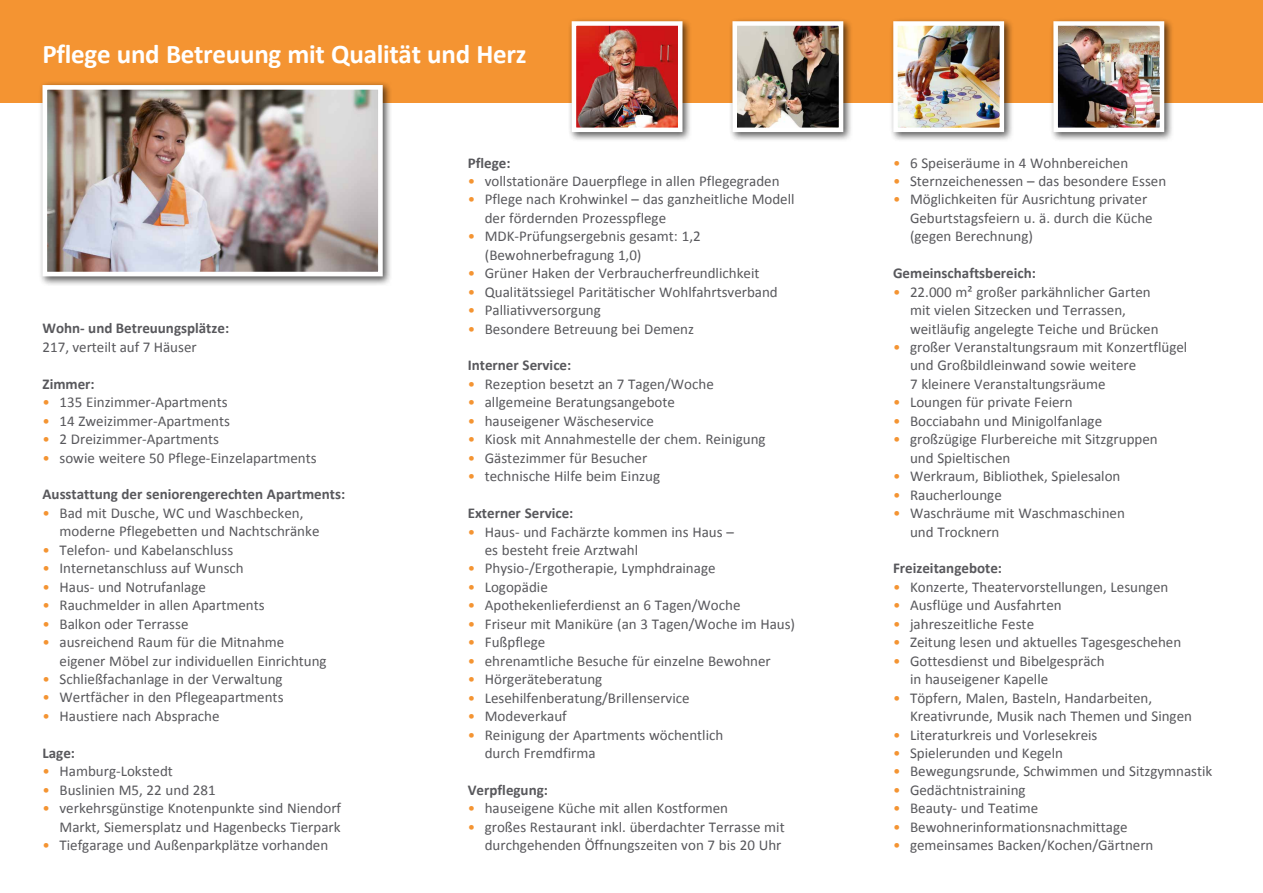
<style>
.page{position:relative;width:1263px;height:893px;background:#fff}
.page>*{position:absolute;margin:0;border:0;box-sizing:border-box;transform-origin:0 0}
.t1{font:700 27px "Calibri";letter-spacing:-.01em;color:#fff}
.t2{font:15px/18.5px "Calibri";color:#58585c}
.t3{font:700 15px "Calibri";color:#58585c}
.s1{color:#f49432}
</style>
<div class="page">
<div style="left:0;top:0;width:1263px;height:103px;background:#f49432"></div>
<div style="left:889px;top:17px;width:125px;height:125px;background:#000;opacity:.66"></div>
<img style="left:898px;top:26px;width:101px;height:101px">
<div style="left:893px;top:21px;width:111px;height:111px;border:4px solid #fff"></div>
<div style="left:568px;top:17px;width:125px;height:125px;background:#000;opacity:.66"></div>
<img style="left:577px;top:26px;width:100px;height:101px">
<div style="left:572px;top:21px;width:110px;height:111px;border:4px solid #fff"></div>
<div style="left:1049px;top:17px;width:125px;height:125px;background:#000;opacity:.66"></div>
<img style="left:1058px;top:26px;width:101px;height:101px">
<div style="left:1053px;top:21px;width:111px;height:111px;border:4px solid #fff"></div>
<div style="left:39px;top:81px;width:354px;height:205px;background:#000;opacity:.66"></div>
<img style="left:49px;top:91px;width:328px;height:179px">
<div style="left:43px;top:85px;width:340px;height:191px;border:5px solid #fff"></div>
<div style="left:729px;top:17px;width:124px;height:125px;background:#000;opacity:.66"></div>
<img style="left:737px;top:26px;width:101px;height:101px">
<div style="left:732px;top:21px;width:111px;height:111px;border:4px solid #fff"></div>
<h1 class="t1" style="left:43px;top:37px;width:485px">Pflege und Betreuung mit Qualität und Herz</h1>
<p class="t3" style="left:43px;top:319px;width:188px">Wohn- und Betreuungsplätze:</p>
<p class="t2" style="left:43px;top:338px;width:156px">217, verteilt auf 7 Häuser</p>
<p class="t3" style="left:43px;top:374px;width:54px">Zimmer:</p>
<p class="t2" style="left:43px;top:393px;width:187px"><span class="s1">•</span> 135 Einzimmer-Apartments</p>
<p class="t2" style="left:43px;top:411px;width:189px"><span class="s1">•</span> 14 Zweizimmer-Apartments</p>
<p class="t2" style="left:43px;top:430px;width:178px"><span class="s1">•</span> 2 Dreizimmer-Apartments</p>
<p class="t2" style="left:43px;top:448px;width:276px"><span class="s1">•</span> sowie weitere 50 Pflege-Einzelapartments</p>
<p class="t3" style="left:43px;top:485px;width:304px">Ausstattung der seniorengerechten Apartments:</p>
<p class="t2" style="left:60px;top:504px;width:261px;text-indent:-17px"><span class="s1">•</span> Bad mit Dusche, WC und Waschbecken, moderne Pflegebetten und Nachtschränke</p>
<p class="t2" style="left:43px;top:541px;width:192px"><span class="s1">•</span> Telefon- und Kabelanschluss</p>
<p class="t2" style="left:43px;top:559px;width:203px"><span class="s1">•</span> Internetanschluss auf Wunsch</p>
<p class="t2" style="left:43px;top:577px;width:165px"><span class="s1">•</span> Haus- und Notrufanlage</p>
<p class="t2" style="left:43px;top:596px;width:224px"><span class="s1">•</span> Rauchmelder in allen Apartments</p>
<p class="t2" style="left:43px;top:614px;width:147px"><span class="s1">•</span> Balkon oder Terrasse</p>
<p class="t2" style="left:60px;top:633px;width:269px;text-indent:-17px"><span class="s1">•</span> ausreichend Raum für die Mitnahme eigener Möbel zur individuellen Einrichtung</p>
<p class="t2" style="left:43px;top:670px;width:242px"><span class="s1">•</span> Schließfachanlage in der Verwaltung</p>
<p class="t2" style="left:43px;top:688px;width:242px"><span class="s1">•</span> Wertfächer in den Pflegeapartments</p>
<p class="t2" style="left:43px;top:707px;width:179px"><span class="s1">•</span> Haustiere nach Absprache</p>
<p class="t3" style="left:43px;top:743px;width:34px">Lage:</p>
<p class="t2" style="left:43px;top:762px;width:132px"><span class="s1">•</span> Hamburg-Lokstedt</p>
<p class="t2" style="left:43px;top:780px;width:175px"><span class="s1">•</span> Buslinien M5, 22 und 281</p>
<p class="t2" style="left:43px;top:799px;width:300px;text-align:right"><span class="s1">•</span> verkehrsgünstige Knotenpunkte sind Niendorf<br>Markt, Siemersplatz und Hagenbecks Tierpark</p>
<p class="t2" style="left:43px;top:836px;width:287px"><span class="s1">•</span> Tiefgarage und Außenparkplätze vorhanden</p>
<p class="t3" style="left:468px;top:153px;width:44px">Pflege:</p>
<p class="t2" style="left:468px;top:172px;width:313px"><span class="s1">•</span> vollstationäre Dauerpflege in allen Pflegegraden</p>
<p class="t2" style="left:485px;top:190px;width:311px;text-indent:-17px"><span class="s1">•</span> Pflege nach Krohwinkel – das ganzheitliche Modell der fördernden Prozesspflege</p>
<p class="t2" style="left:485px;top:227px;width:217px;text-indent:-17px"><span class="s1">•</span> MDK-Prüfungsergebnis gesamt: 1,2 (Bewohnerbefragung 1,0)</p>
<p class="t2" style="left:468px;top:264px;width:293px"><span class="s1">•</span> Grüner Haken der Verbraucherfreundlichkeit</p>
<p class="t2" style="left:468px;top:283px;width:312px"><span class="s1">•</span> Qualitätssiegel Paritätischer Wohlfahrtsverband</p>
<p class="t2" style="left:468px;top:301px;width:135px"><span class="s1">•</span> Palliativversorgung</p>
<p class="t2" style="left:468px;top:319px;width:228px"><span class="s1">•</span> Besondere Betreuung bei Demenz</p>
<p class="t3" style="left:468px;top:356px;width:105px">Interner Service:</p>
<p class="t2" style="left:468px;top:375px;width:248px"><span class="s1">•</span> Rezeption besetzt an 7 Tagen/Woche</p>
<p class="t2" style="left:468px;top:393px;width:209px"><span class="s1">•</span> allgemeine Beratungsangebote</p>
<p class="t2" style="left:468px;top:412px;width:188px"><span class="s1">•</span> hauseigener Wäscheservice</p>
<p class="t2" style="left:468px;top:430px;width:299px"><span class="s1">•</span> Kiosk mit Annahmestelle der chem. Reinigung</p>
<p class="t2" style="left:468px;top:449px;width:181px"><span class="s1">•</span> Gästezimmer für Besucher</p>
<p class="t2" style="left:468px;top:467px;width:194px"><span class="s1">•</span> technische Hilfe beim Einzug</p>
<p class="t3" style="left:468px;top:503px;width:107px">Externer Service:</p>
<p class="t2" style="left:485px;top:522px;width:251px;text-indent:-17px"><span class="s1">•</span> Haus- und Fachärzte kommen ins Haus – es besteht freie Arztwahl</p>
<p class="t2" style="left:468px;top:559px;width:249px"><span class="s1">•</span> Physio-/Ergotherapie, Lymphdrainage</p>
<p class="t2" style="left:468px;top:578px;width:82px"><span class="s1">•</span> Logopädie</p>
<p class="t2" style="left:468px;top:596px;width:274px"><span class="s1">•</span> Apothekenlieferdienst an 6 Tagen/Woche</p>
<p class="t2" style="left:468px;top:615px;width:329px"><span class="s1">•</span> Friseur mit Maniküre (an 3 Tagen/Woche im Haus)</p>
<p class="t2" style="left:468px;top:633px;width:79px"><span class="s1">•</span> Fußpflege</p>
<p class="t2" style="left:468px;top:652px;width:305px"><span class="s1">•</span> ehrenamtliche Besuche für einzelne Bewohner</p>
<p class="t2" style="left:468px;top:670px;width:136px"><span class="s1">•</span> Hörgeräteberatung</p>
<p class="t2" style="left:468px;top:688px;width:223px"><span class="s1">•</span> Lesehilfenberatung/Brillenservice</p>
<p class="t2" style="left:468px;top:707px;width:101px"><span class="s1">•</span> Modeverkauf</p>
<p class="t2" style="left:485px;top:725px;width:240px;text-indent:-17px"><span class="s1">•</span> Reinigung der Apartments wöchentlich durch Fremdfirma</p>
<p class="t3" style="left:468px;top:780px;width:82px">Verpflegung:</p>
<p class="t2" style="left:468px;top:799px;width:262px"><span class="s1">•</span> hauseigene Küche mit allen Kostformen</p>
<p class="t2" style="left:468px;top:818px;width:318px;text-align:right"><span class="s1">•</span> großes Restaurant inkl. überdachter Terrasse mit durchgehenden Öffnungszeiten von 7 bis 20 Uhr</p>
<p class="t2" style="left:893px;top:153px;width:237px"><span class="s1">•</span> 6 Speiseräume in 4 Wohnbereichen</p>
<p class="t2" style="left:893px;top:172px;width:275px"><span class="s1">•</span> Sternzeichenessen – das besondere Essen</p>
<p class="t2" style="left:910px;top:190px;width:244px;text-indent:-17px"><span class="s1">•</span> Möglichkeiten für Ausrichtung privater<br>Geburtstagsfeiern u. ä. durch die Küche (gegen Berechnung)</p>
<p class="t3" style="left:893px;top:264px;width:144px">Gemeinschaftsbereich:</p>
<p class="t2" style="left:910px;top:283px;width:250px;text-indent:-17px"><span class="s1">•</span> 22.000 m² großer parkähnlicher Garten mit vielen Sitzecken und Terrassen, weitläufig angelegte Teiche und Brücken</p>
<p class="t2" style="left:910px;top:338px;width:279px;text-indent:-17px"><span class="s1">•</span> großer Veranstaltungsraum mit Konzertflügel und Großbildleinwand sowie weitere<br>7 kleinere Veranstaltungsräume</p>
<p class="t2" style="left:893px;top:393px;width:181px"><span class="s1">•</span> Loungen für private Feiern</p>
<p class="t2" style="left:893px;top:412px;width:211px"><span class="s1">•</span> Bocciabahn und Minigolfanlage</p>
<p class="t2" style="left:910px;top:430px;width:249px;text-indent:-17px"><span class="s1">•</span> großzügige Flurbereiche mit Sitzgruppen und Spieltischen</p>
<p class="t2" style="left:893px;top:467px;width:229px"><span class="s1">•</span> Werkraum, Bibliothek, Spielesalon</p>
<p class="t2" style="left:893px;top:485px;width:110px"><span class="s1">•</span> Raucherlounge</p>
<p class="t2" style="left:910px;top:504px;width:216px;text-indent:-17px"><span class="s1">•</span> Waschräume mit Waschmaschinen und Trocknern</p>
<p class="t3" style="left:893px;top:559px;width:110px">Freizeitangebote:</p>
<p class="t2" style="left:893px;top:578px;width:277px"><span class="s1">•</span> Konzerte, Theatervorstellungen, Lesungen</p>
<p class="t2" style="left:893px;top:596px;width:170px"><span class="s1">•</span> Ausflüge und Ausfahrten</p>
<p class="t2" style="left:893px;top:615px;width:143px"><span class="s1">•</span> jahreszeitliche Feste</p>
<p class="t2" style="left:893px;top:633px;width:290px"><span class="s1">•</span> Zeitung lesen und aktuelles Tagesgeschehen</p>
<p class="t2" style="left:910px;top:652px;width:196px;text-indent:-17px"><span class="s1">•</span> Gottesdienst und Bibelgespräch in hauseigener Kapelle</p>
<p class="t2" style="left:910px;top:688px;width:283px;text-indent:-17px"><span class="s1">•</span> Töpfern, Malen, Basteln, Handarbeiten,<br>Kreativrunde, Musik nach Themen und Singen</p>
<p class="t2" style="left:893px;top:725px;width:206px"><span class="s1">•</span> Literaturkreis und Vorlesekreis</p>
<p class="t2" style="left:893px;top:744px;width:172px"><span class="s1">•</span> Spielerunden und Kegeln</p>
<p class="t2" style="left:893px;top:762px;width:321px"><span class="s1">•</span> Bewegungsrunde, Schwimmen und Sitzgymnastik</p>
<p class="t2" style="left:893px;top:781px;width:134px"><span class="s1">•</span> Gedächtnistraining</p>
<p class="t2" style="left:893px;top:799px;width:147px"><span class="s1">•</span> Beauty- und Teatime</p>
<p class="t2" style="left:893px;top:818px;width:236px"><span class="s1">•</span> Bewohnerinformationsnachmittage</p>
<p class="t2" style="left:893px;top:836px;width:262px"><span class="s1">•</span> gemeinsames Backen/Kochen/Gärtnern</p>
</div>
